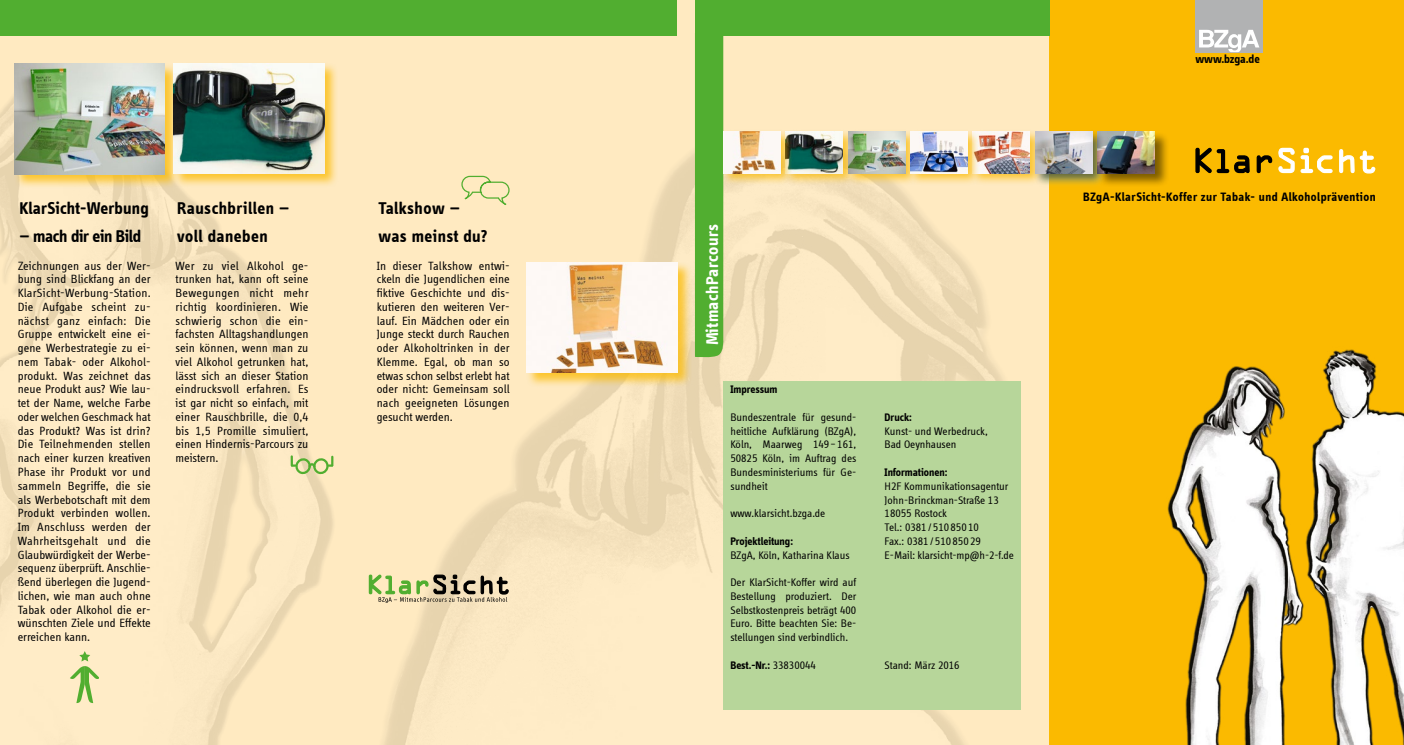
<style>
.page{position:relative;width:1404px;height:745px;background:#fff}
.page>*{position:absolute;margin:0;border:0;box-sizing:border-box;transform-origin:0 0}
.t1{font:700 17.5px/27.5px "Info Display Offc";letter-spacing:.02em;color:#000}
.t2{font:700 17.5px "Info Display Offc";letter-spacing:-.02em;color:#000}
.t3{font:700 17.5px "Info Display Offc";letter-spacing:.02em;color:#fff}
.t4{font:700 14px "Info Display Offc";letter-spacing:-.005em;color:#000}
.t5{font:700 12.5px "Info Display Offc";letter-spacing:.035em;color:#000}
.t6{font:12.25px/13.8px "Info Display Offc";color:#000;text-align:justify}
.t7{font:700 12.25px "Info Display Offc";letter-spacing:-.005em;color:#000}
.t8{font:11.25px/13.8px "Info Display Offc";color:#000}
.t9{font:700 11.25px "Info Display Offc";letter-spacing:-.005em;color:#000}
.s1{font-weight:400}
</style>
<div class="page">
<div style="left:0;top:0;width:1049px;height:744px;background:#ffeac1"></div>
<div style="left:1049px;top:0;width:354px;height:744px;background:#fbba00"></div>
<img style="left:1167px;top:349px;width:236px;height:395px">
<div style="left:0;top:0;width:676px;height:35px;background:#51ae30"></div>
<img style="left:0;top:35px;width:344px;height:709px">
<img style="left:384px;top:148px;width:637px;height:596px">
<div style="left:723px;top:381px;width:298px;height:328px;background:#b7d69a"></div>
<div style="left:695px;top:35px;width:29px;height:323px;background:#51ae30"></div>
<div style="left:695px;top:0;width:354px;height:35px;background:#51ae30"></div>
<div style="left:970px;top:129px;width:72px;height:57px;background:#fbba00;opacity:.75"></div>
<img style="left:980px;top:132px;width:49px;height:41px">
<div style="left:783px;top:129px;width:72px;height:57px;background:#fbba00;opacity:.75"></div>
<img style="left:793px;top:132px;width:49px;height:41px">
<div style="left:845px;top:129px;width:72px;height:57px;background:#fbba00;opacity:.75"></div>
<img style="left:848px;top:132px;width:57px;height:41px">
<div style="left:907px;top:129px;width:73px;height:57px;background:#fbba00;opacity:.75"></div>
<img style="left:910px;top:132px;width:57px;height:41px">
<div style="left:1194px;top:0;width:67px;height:52px;background:#b1b2b3"></div>
<svg style="left:1199px;top:29px;width:60px;height:23px"></svg>
<div style="left:720px;top:129px;width:73px;height:57px;background:#fbba00;opacity:.75"></div>
<img style="left:723px;top:132px;width:57px;height:41px">
<div style="left:1034px;top:131px;width:73px;height:57px;background:#b7d69a;opacity:.75"></div>
<div style="left:1096px;top:131px;width:73px;height:57px;background:#000;opacity:.5"></div>
<img style="left:1104px;top:132px;width:50px;height:41px">
<svg style="left:424px;top:175px;width:123px;height:52px"></svg>
<svg style="left:70px;top:650px;width:29px;height:52px"></svg>
<svg style="left:290px;top:456px;width:44px;height:17px"></svg>
<svg style="left:368px;top:505px;width:141px;height:169px"></svg>
<div style="left:526px;top:261px;width:165px;height:126px;background:#fbba00;opacity:.75"></div>
<img style="left:526px;top:262px;width:151px;height:110px">
<div style="left:14px;top:63px;width:165px;height:126px;background:#fbba00;opacity:.75"></div>
<img style="left:14px;top:64px;width:151px;height:110px">
<div style="left:1032px;top:129px;width:72px;height:57px;background:#000;opacity:.5"></div>
<img style="left:1035px;top:132px;width:57px;height:41px">
<div style="left:173px;top:62px;width:165px;height:126px;background:#fbba00;opacity:.75"></div>
<img style="left:173px;top:63px;width:151px;height:110px">
<svg style="left:1195px;top:147px;width:137px;height:27px"></svg>
<svg style="left:1339px;top:149px;width:36px;height:25px"></svg>
<h1 class="t1" style="left:20px;top:195px;width:131px">KlarSicht-Werbung</h1>
<h1 class="t2" style="left:20px;top:226px;width:123px">— mach dir ein Bild</h1>
<p class="t6" style="left:18px;top:258px;width:135px">Zeichnungen aus der Wer&shy;bung sind Blickfang an der KlarSicht-Werbung-Station.<br>Die Aufgabe scheint zu&shy;nächst ganz einfach: Die Gruppe entwickelt eine ei&shy;gene Werbestrategie zu ei&shy;nem Tabak- oder Alkohol&shy;produkt. Was zeichnet das neue Produkt aus? Wie lau&shy;tet der Name, welche Farbe oder welchen Geschmack hat das Produkt? Was ist drin?<br>Die Teilnehmenden stellen nach einer kurzen kreativen Phase ihr Produkt vor und sammeln Begriffe, die sie als Werbebotschaft mit dem Produkt verbinden wollen.<br>Im Anschluss werden der Wahrheitsgehalt und die Glaubwürdigkeit der Werbe&shy;sequenz überprüft. Anschlie&shy;ßend überlegen die Jugend&shy;lichen, wie man auch ohne Tabak oder Alkohol die er&shy;wünschten Ziele und Effekte erreichen kann.</p>
<h1 class="t1" style="left:177px;top:195px;width:113px">Rauschbrillen — voll daneben</h1>
<p class="t6" style="left:175px;top:258px;width:135px">Wer zu viel Alkohol ge&shy;trunken hat, kann oft seine Bewegungen nicht mehr richtig koordinieren. Wie schwierig schon die ein&shy;fachsten Alltagshandlungen sein können, wenn man zu viel Alkohol getrunken hat, lässt sich an dieser Station eindrucksvoll erfahren. Es ist gar nicht so einfach, mit einer Rauschbrille, die 0,4 bis 1,5 Promille simuliert, einen Hindernis-Parcours zu meistern.</p>
<h1 class="t1" style="left:378px;top:195px;width:110px">Talkshow — was meinst du?</h1>
<p class="t6" style="left:377px;top:258px;width:135px">In dieser Talkshow entwi&shy;ckeln die Jugendlichen eine fiktive Geschichte und dis&shy;kutieren den weiteren Ver&shy;lauf. Ein Mädchen oder ein Junge steckt durch Rauchen oder Alkoholtrinken in der Klemme. Egal, ob man so etwas schon selbst erlebt hat oder nicht: Gemeinsam soll nach geeigneten Lösungen gesucht werden.</p>
<h1 class="t3" style="left:702px;top:345px;width:123px;rotate:-90deg">MitmachParcours</h1>
<p class="t9" style="left:730px;top:383px;width:49px">Impressum</p>
<p class="t8" style="left:730px;top:410px;width:127px;text-align:justify">Bundeszentrale für gesund&shy;heitliche Aufklärung (BZgA), Köln, Maarweg 149 – 161, 50825 Köln, im Auftrag des Bundesministeriums für Ge&shy;sundheit</p>
<p class="t8" style="left:730px;top:506px;width:96px">www.klarsicht.bzga.de</p>
<p class="t9" style="left:730px;top:534px;width:64px">Projektleitung:</p>
<p class="t8" style="left:730px;top:547px;width:121px">BZgA, Köln, Katharina Klaus</p>
<p class="t8" style="left:730px;top:575px;width:127px">Der KlarSicht-Koffer wird auf<br>Bestellung produziert. Der<br>Selbstkostenpreis beträgt 400<br>Euro. Bitte beachten Sie: Be&shy;stellungen sind verbindlich.</p>
<p class="t9" style="left:730px;top:658px;width:87px">Best.-Nr.: <span class="s1">33830044</span></p>
<p class="t9" style="left:884px;top:410px;width:29px">Druck:</p>
<p class="t8" style="left:884px;top:424px;width:105px">Kunst- und Werbedruck,<br>Bad Oeynhausen</p>
<p class="t9" style="left:884px;top:465px;width:64px">Informationen:</p>
<p class="t8" style="left:884px;top:479px;width:131px">H2F Kommunikationsagentur<br>John-Brinckman-Straße 13<br>18055 Rostock<br>Tel.: 0381 / 510 850 10<br>Fax.: 0381 / 510 850 29<br>E-Mail: klarsicht-mp@h-2-f.de</p>
<p class="t8" style="left:884px;top:657px;width:77px">Stand: März 2016</p>
<p class="t7" style="left:1195px;top:52px;width:66px">www.bzga.de</p>
<p class="t4" style="left:1078px;top:186px;width:299px">BZgA-KlarSicht-Koffer zur Tabak- und Alkoholprävention</p>
<p class="t5" style="left:1083px;top:189px;width:294px">BZgA-KlarSicht-Koffer zur Tabak- und Alkoholprävention</p>
</div>
